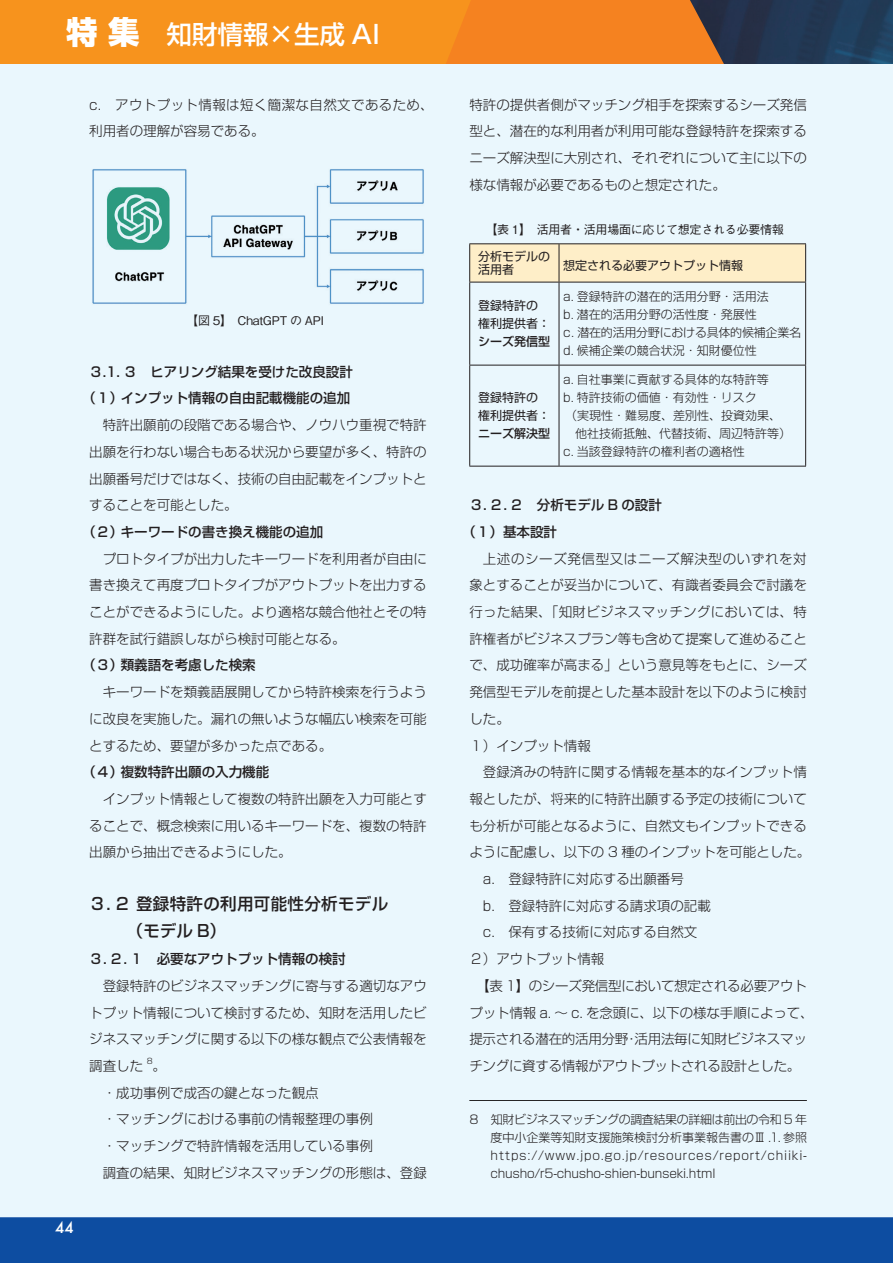
<style>
.page{position:relative;width:893px;height:1263px;background:#eaf7fd}
.page>*{position:absolute;margin:0;border:0;box-sizing:border-box;transform-origin:0 0}
.t1{font:500 25.5px "Shin Go Pr 5";color:#fff}
.見出し_中{font:500 16.5px "Shin Go Pr 5";letter-spacing:.02em;color:#231f20}
.t2{font:500 15px "Futura";color:#fff}
.本文{font:300 13.5px/26.7px "Shin Go Pr 5";color:#231f20;text-align:justify}
.本文-2{font:300 13.5px/26.7px "Shin Go Pr 5";letter-spacing:-.02em;color:#231f20}
.本文_段落下げなし{font:500 13.5px "Shin Go Pr 5";color:#231f20}
.見出し_小{font:500 13.5px "Shin Go Pr 5";color:#231f20}
.本文_段落下げなし-2{font:300 13.5px/26.7px "Shin Go Pr 5";letter-spacing:.03em;color:#231f20}
.本文_段落下げなし-3{font:300 13.5px "Shin Go Pr 5";color:#231f20}
.本文-3{font:300 12px/18px "Shin Go Pr 5";color:#231f20;text-align:justify}
.本文-4{font:12px "Shin Go Pr 5";color:#231f20}
.肩書き_名前{font:500 12px "Gothic BBB Pro";letter-spacing:-.02em;color:#231f20}
.本文-5{font:300 12px "Shin Go Pr 5";letter-spacing:-.02em;color:#231f20}
.本文-6{font:500 12px "Shin Go Pr 5";color:#231f20}
.本文-7{font:300 7.8px "Shin Go Pr 5";color:#231f20}
.s1{font-weight:800;font-size:31.5px}
.s2{font-weight:500}
</style>
<div class="page">
<div style="left:0;top:1217px;width:893px;height:46px;background:#0d4da1"></div>
<img style="left:724px;top:0;width:169px;height:64px">
<svg style="left:476px;top:0;width:248px;height:64px;fill:#f58220"></svg>
<div style="left:0;top:0;width:476px;height:64px;background:#f7931d"></div>
<img style="left:92px;top:169px;width:332px;height:135px">
<hr style="left:469px;top:1100px;width:338px;height:1px;background:#231f20">
<div style="left:470px;top:244px;width:335px;height:38px;background:#feeec8"></div>
<hr style="left:469px;top:243px;width:90px;height:1px;background:#231f20">
<hr style="left:469px;top:244px;width:1px;height:38px;background:#231f20">
<hr style="left:559px;top:243px;width:247px;height:1px;background:#231f20">
<hr style="left:559px;top:244px;width:1px;height:38px;background:#231f20">
<hr style="left:805px;top:244px;width:1px;height:38px;background:#231f20">
<hr style="left:469px;top:282px;width:90px;height:1px;background:#231f20">
<hr style="left:469px;top:282px;width:1px;height:83px;background:#231f20">
<hr style="left:559px;top:282px;width:247px;height:1px;background:#231f20">
<hr style="left:559px;top:282px;width:1px;height:83px;background:#231f20">
<hr style="left:805px;top:282px;width:1px;height:83px;background:#231f20">
<hr style="left:469px;top:365px;width:90px;height:1px;background:#231f20">
<hr style="left:469px;top:365px;width:1px;height:101px;background:#231f20">
<hr style="left:559px;top:365px;width:247px;height:1px;background:#231f20">
<hr style="left:559px;top:365px;width:1px;height:101px;background:#231f20">
<hr style="left:805px;top:365px;width:1px;height:101px;background:#231f20">
<hr style="left:469px;top:466px;width:90px;height:1px;background:#231f20">
<hr style="left:559px;top:466px;width:247px;height:1px;background:#231f20">
<h1 class="t1" style="left:66px;top:14px;width:316px"><span class="s1">特 集</span> 知財情報×生成 AI</h1>
<p class="本文_段落下げなし-2" style="left:89px;top:90px;width:346px">c.　アウトプット情報は短く簡潔な自然文であるため、利用者の理解が容易である。</p>
<p class="肩書き_名前" style="left:186px;top:311px;width:139px">【図 5】　ChatGPT の API</p>
<p class="見出し_小" style="left:89px;top:360px;width:265px">３.1. ３　ヒアリング結果を受けた改良設計</p>
<p class="本文_段落下げなし" style="left:83px;top:387px;width:269px">（１）インプット情報の自由記載機能の追加</p>
<p class="本文" style="left:89px;top:410px;width:339px;text-indent:14px">特許出願前の段階である場合や、ノウハウ重視で特許出願を行わない場合もある状況から要望が多く、特許の出願番号だけではなく、技術の自由記載をインプットとすることを可能とした。</p>
<p class="本文_段落下げなし" style="left:83px;top:521px;width:242px">（２）キーワードの書き換え機能の追加</p>
<p class="本文" style="left:89px;top:544px;width:339px;text-indent:14px">プロトタイプが出力したキーワードを利用者が自由に書き換えて再度プロトタイプがアウトプットを出力することができるようにした。より適格な競合他社とその特許群を試行錯誤しながら検討可能となる。</p>
<p class="本文_段落下げなし" style="left:83px;top:654px;width:175px">（３）類義語を考慮した検索</p>
<p class="本文" style="left:89px;top:677px;width:339px;text-indent:14px">キーワードを類義語展開してから特許検索を行うように改良を実施した。漏れの無いような幅広い検索を可能とするため、要望が多かった点である。　</p>
<p class="本文_段落下げなし" style="left:83px;top:761px;width:188px">（４）複数特許出願の入力機能</p>
<p class="本文" style="left:89px;top:784px;width:339px;text-indent:14px">インプット情報として複数の特許出願を入力可能とすることで、概念検索に用いるキーワードを、複数の特許出願から抽出できるようにした。</p>
<p class="見出し_中" style="left:89px;top:890px;width:300px">３．２ 登録特許の利用可能性分析モデル</p>
<p class="見出し_中" style="left:89px;top:917px;width:138px">　　　（モデル B）</p>
<p class="見出し_小" style="left:89px;top:948px;width:258px">３．２．１　必要なアウトプット情報の検討</p>
<p class="本文" style="left:89px;top:971px;width:339px;text-indent:14px">登録特許のビジネスマッチングに寄与する適切なアウトプット情報について検討するため、知財を活用したビジネスマッチングに関する以下の様な観点で公表情報を調査した</p>
<p class="本文-7" style="left:147px;top:1055px;width:7px">8</p>
<p class="本文" style="left:152px;top:1051px;width:15px">。</p>
<p class="本文" style="left:103px;top:1078px;width:217px">・成功事例で成否の鍵となった観点</p>
<p class="本文" style="left:103px;top:1105px;width:271px">・マッチングにおける事前の情報整理の事例</p>
<p class="本文" style="left:103px;top:1131px;width:271px">・マッチングで特許情報を活用している事例</p>
<p class="本文" style="left:103px;top:1158px;width:325px">調査の結果、知財ビジネスマッチングの形態は、登録</p>
<p class="t2" style="left:55px;top:1217px;width:20px">44</p>
<p class="本文" style="left:469px;top:90px;width:339px">特許の提供者側がマッチング相手を探索するシーズ発信型と、潜在的な利用者が利用可能な登録特許を探索するニーズ解決型に大別され、それぞれについて主に以下の様な情報が必要であるものと想定された。</p>
<p class="肩書き_名前" style="left:485px;top:219px;width:300px">【表 1】　活用者・活用場面に応じて想定される必要情報</p>
<p class="本文-4" style="left:478px;top:246px;width:73px">分析モデルの</p>
<p class="本文-4" style="left:478px;top:260px;width:37px">活用者</p>
<p class="本文-4" style="left:563px;top:255px;width:181px">想定される必要アウトプット情報</p>
<p class="本文-4" style="left:478px;top:296px;width:61px">登録特許の</p>
<p class="本文-4" style="left:478px;top:314px;width:73px">権利提供者<span class="s2">：</span></p>
<p class="本文-6" style="left:478px;top:332px;width:73px">シーズ発信型</p>
<p class="本文-3" style="left:563px;top:286px;width:207px">a. 登録特許の潜在的活用分野・活用法</p>
<p class="本文-3" style="left:563px;top:304px;width:195px">b. 潜在的活用分野の活性度・発展性</p>
<p class="本文-5" style="left:563px;top:323px;width:239px">c. 潜在的活用分野における具体的候補企業名</p>
<p class="本文-3" style="left:563px;top:340px;width:195px">d. 候補企業の競合状況・知財優位性</p>
<p class="本文-4" style="left:478px;top:388px;width:61px">登録特許の</p>
<p class="本文-4" style="left:478px;top:406px;width:73px">権利提供者<span class="s2">：</span></p>
<p class="本文-6" style="left:478px;top:424px;width:73px">ニーズ解決型</p>
<p class="本文-3" style="left:563px;top:369px;width:207px">a. 自社事業に貢献する具体的な特許等</p>
<p class="本文-3" style="left:563px;top:387px;width:195px">b. 特許技術の価値・有効性・リスク</p>
<p class="本文-3" style="left:565px;top:405px;width:217px">（実現性・難易度、差別性、投資効果、</p>
<p class="本文-3" style="left:575px;top:423px;width:217px">他社技術抵触、代替技術、周辺特許等）</p>
<p class="本文-3" style="left:563px;top:441px;width:183px">c. 当該登録特許の権利者の適格性</p>
<p class="見出し_小" style="left:469px;top:494px;width:194px">３．２．２　分析モデル B の設計</p>
<p class="本文_段落下げなし" style="left:463px;top:521px;width:96px">（１）基本設計</p>
<p class="本文" style="left:469px;top:544px;width:339px;text-indent:14px">上述のシーズ発信型又はニーズ解決型のいずれを対象とすることが妥当かについて、有識者委員会で討議を行った結果、「知財ビジネスマッチングにおいては、特許権者がビジネスプラン等も含めて提案して進めることで、成功確率が高まる」という意見等をもとに、シーズ発信型モデルを前提とした基本設計を以下のように検討した。</p>
<p class="本文_段落下げなし-3" style="left:469px;top:734px;width:123px">１）インプット情報</p>
<p class="本文" style="left:469px;top:757px;width:342px;text-align:left;text-indent:14px">登録済みの特許に関する情報を基本的なインプット情報としたが、将来的に特許出願する予定の技術についても分析が可能となるように、自然文もインプットできるように配慮し、以下の 3 種のインプットを可能とした。</p>
<p class="本文" style="left:483px;top:864px;width:203px">a.　登録特許に対応する出願番号</p>
<p class="本文" style="left:483px;top:891px;width:230px">b.　登録特許に対応する請求項の記載</p>
<p class="本文" style="left:483px;top:918px;width:216px">c.　保有する技術に対応する自然文</p>
<p class="本文_段落下げなし-3" style="left:469px;top:948px;width:150px">２）アウトプット情報　</p>
<p class="本文-2" style="left:469px;top:971px;width:346px;text-indent:7px">【表 1】のシーズ発信型において想定される必要アウトプット情報 a. ～ c. を念頭に、以下の様な手順によって、提示される潜在的活用分野・活用法毎に知財ビジネスマッチングに資する情報がアウトプットされる設計とした。</p>
<p class="本文-3" style="left:491px;top:1109px;width:318px;text-indent:-21px">8　知財ビジネスマッチングの調査結果の詳細は前出の令和 5 年度中小企業等知財支援施策検討分析事業報告書のⅢ .1. 参照https://www.jpo.go.jp/resources/report/chiiki&shy;chusho/r5-chusho-shien-bunseki.html</p>
</div>
